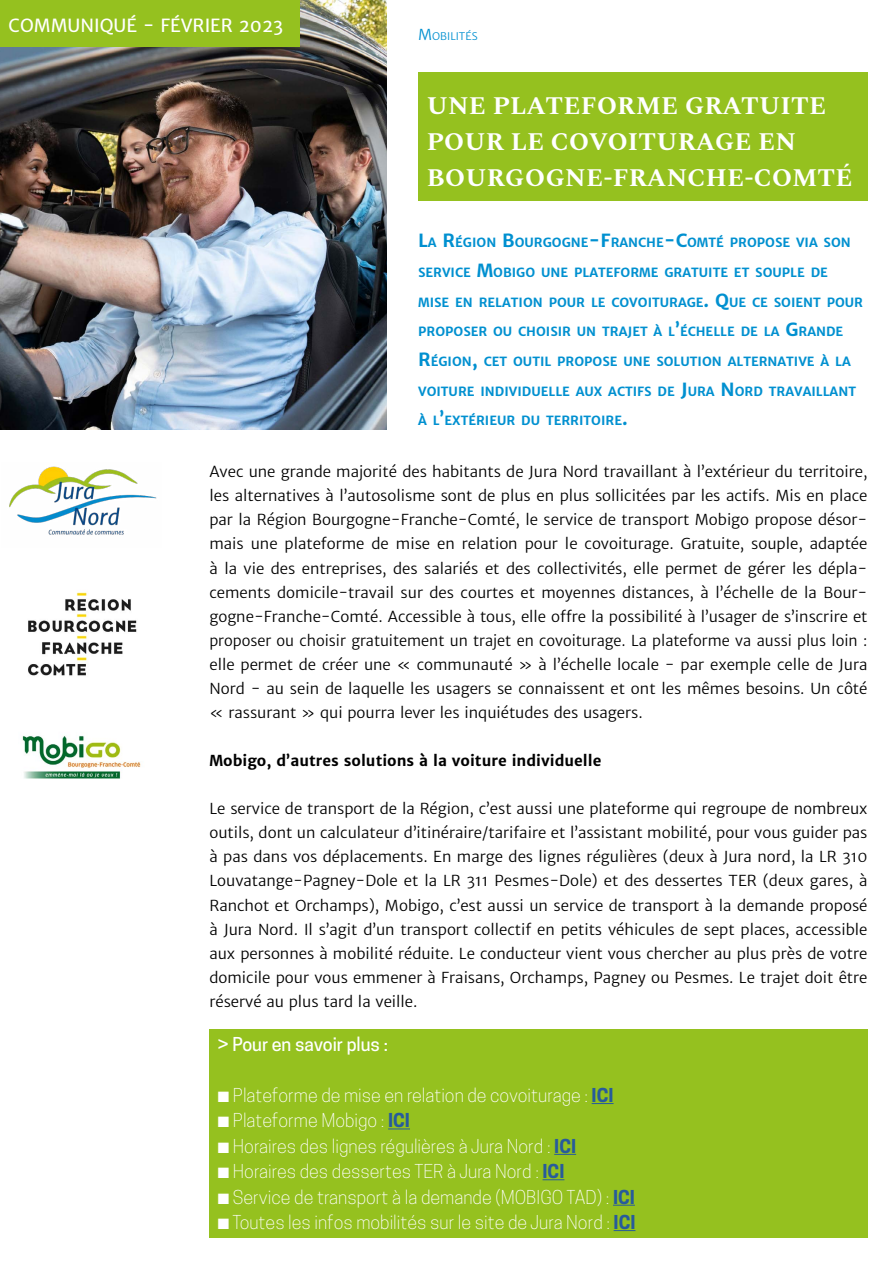
<style>
.page{position:relative;width:893px;height:1263px;background:#fff}
.page>*{position:absolute;margin:0;border:0;box-sizing:border-box;transform-origin:0 0}
.t1{font:700 25.5px/36px "Spectral";letter-spacing:.01em;color:#fff}
.t2{font:300 18px "Cooper Hewitt";color:#fff}
.t3{font:18px "Merriweather Sans";color:#fff}
.t4{font:500 18px "Cooper Hewitt";color:#fff}
.t5{font:15px/24px "Merriweather Sans";color:#000;text-align:justify}
.t6{font:700 15px "Merriweather Sans";color:#000}
.t7{font:700 12.6px "Merriweather Sans";color:#0090d0}
.t8{font:10.5px "Merriweather Sans";color:#0090d0}
.s1{font-size:15px}
.s2{font-size:18px}
.s3{font-weight:700;color:#275b9b}
</style>
<div class="page">
<div style="left:209px;top:1029px;width:658px;height:208px;background:#95c11f"></div>
<svg style="left:592px;top:1103px;width:21px;height:1px"></svg>
<svg style="left:388px;top:1129px;width:22px;height:1px"></svg>
<svg style="left:554px;top:1154px;width:22px;height:1px"></svg>
<svg style="left:543px;top:1179px;width:21px;height:1px"></svg>
<svg style="left:613px;top:1205px;width:22px;height:1px"></svg>
<svg style="left:614px;top:1230px;width:21px;height:1px"></svg>
<img style="left:0;top:0;width:387px;height:429px">
<div style="left:0;top:0;width:299px;height:47px;background:#95c11f"></div>
<img style="left:9px;top:466px;width:148px;height:69px">
<img style="left:28px;top:591px;width:109px;height:85px">
<img style="left:22px;top:735px;width:119px;height:44px">
<div style="left:418px;top:72px;width:449px;height:129px;background:#95c11f"></div>
<p class="t3" style="left:9px;top:15px;width:276px">COMMUNIQUÉ - FÉVRIER 2023</p>
<p class="t8" style="left:418px;top:30px;width:61px"><span class="s1">M</span>obilités</p>
<h1 class="t1" style="left:427px;top:85px;width:427px">UNE PLATEFORME GRATUITE<br>POUR LE COVOITURAGE EN<br>BOURGOGNE-FRANCHE-COMTÉ</h1>
<p class="t7" style="left:418px;top:235px;width:434px"><span class="s2">L</span>A <span class="s2">R</span>ÉGION <span class="s2">B</span>OURGOGNE<span class="s2">-F</span>RANCHE<span class="s2">-C</span>OMTÉ PROPOSE VIA SON</p>
<p class="t7" style="left:418px;top:265px;width:411px">SERVICE <span class="s2">M</span>OBIGO UNE PLATEFORME GRATUITE ET SOUPLE DE</p>
<p class="t7" style="left:418px;top:294px;width:445px">MISE EN RELATION POUR LE COVOITURAGE<span class="s2">. Q</span>UE CE SOIENT POUR</p>
<p class="t7" style="left:418px;top:324px;width:427px">PROPOSER OU CHOISIR UN TRAJET À L<span class="s2">’</span>ÉCHELLE DE LA <span class="s2">G</span>RANDE</p>
<p class="t7" style="left:418px;top:354px;width:434px"><span class="s2">R</span>ÉGION<span class="s2">,</span> CET OUTIL PROPOSE UNE SOLUTION ALTERNATIVE À LA</p>
<p class="t7" style="left:418px;top:383px;width:439px">VOITURE INDIVIDUELLE AUX ACTIFS DE <span class="s2">J</span>URA <span class="s2">N</span> ORD TRAVAILLANT</p>
<p class="t7" style="left:418px;top:413px;width:211px">À L<span class="s2">’</span>EXTÉRIEUR DU TERRITOIRE<span class="s2">.</span></p>
<p class="t5" style="left:209px;top:460px;width:660px">Avec une grande majorité des habitants de Jura Nord travaillant à l’extérieur du territoire, les alternatives à l’autosolisme sont de plus en plus sollicitées par les actifs. Mis en place par la Région Bourgogne-Franche-Comté, le service de transport Mobigo propose désor&shy;mais une plateforme de mise en relation pour le covoiturage. Gratuite, souple, adaptée à la vie des entreprises, des salariés et des collectivités, elle permet de gérer les dépla&shy;cements domicile-travail sur des courtes et moyennes distances, à l’échelle de la Bour&shy;gogne-Franche-Comté. Accessible à tous, elle offre la possibilité à l’usager de s’inscrire et proposer ou choisir gratuitement un trajet en covoiturage. La plateforme va aussi plus loin : elle permet de créer une « communauté » à l’échelle locale - par exemple celle de Jura Nord - au sein de laquelle les usagers se connaissent et ont les mêmes besoins. Un côté « rassurant » qui pourra lever les inquiétudes des usagers.</p>
<p class="t6" style="left:209px;top:751px;width:394px">Mobigo, d’autres solutions à la voiture individuelle</p>
<p class="t5" style="left:209px;top:797px;width:660px">Le service de transport de la Région, c’est aussi une plateforme qui regroupe de nombreux outils, dont un calculateur d’itinéraire/tarifaire et l’assistant mobilité, pour vous guider pas à pas dans vos déplacements. En marge des lignes régulières (deux à Jura nord, la LR 310<br>Louvatange-Pagney-Dole et la LR 311 Pesmes-Dole) et des dessertes TER (deux gares, à Ranchot et Orchamps), Mobigo, c’est aussi un service de transport à la demande proposé à Jura Nord. Il s’agit d’un transport collectif en petits véhicules de sept places, accessible aux personnes à mobilité réduite. Le conducteur vient vous chercher au plus près de votre domicile pour vous emmener à Fraisans, Orchamps, Pagney ou Pesmes. Le trajet doit être réservé au plus tard la veille.</p>
<p class="t4" style="left:218px;top:1034px;width:171px">&gt; Pour en savoir plus :</p>
<p class="t2" style="left:218px;top:1085px;width:397px">■ Plateforme de mise en relation de covoiturage : <span class="s3">ICI</span></p>
<p class="t2" style="left:218px;top:1110px;width:194px">■ Plateforme Mobigo : <span class="s3">ICI</span></p>
<p class="t2" style="left:218px;top:1135px;width:360px">■ Horaires des lignes régulières à Jura Nord : <span class="s3">ICI</span></p>
<p class="t2" style="left:218px;top:1161px;width:348px">■ Horaires des dessertes TER à Jura Nord : <span class="s3">ICI</span></p>
<p class="t2" style="left:218px;top:1186px;width:418px">■ Service de transport à la demande (MOBIGO TAD) : <span class="s3">ICI</span></p>
<p class="t2" style="left:218px;top:1212px;width:419px">■ Toutes les infos mobilités sur le site de Jura Nord : <span class="s3">ICI</span></p>
</div>
